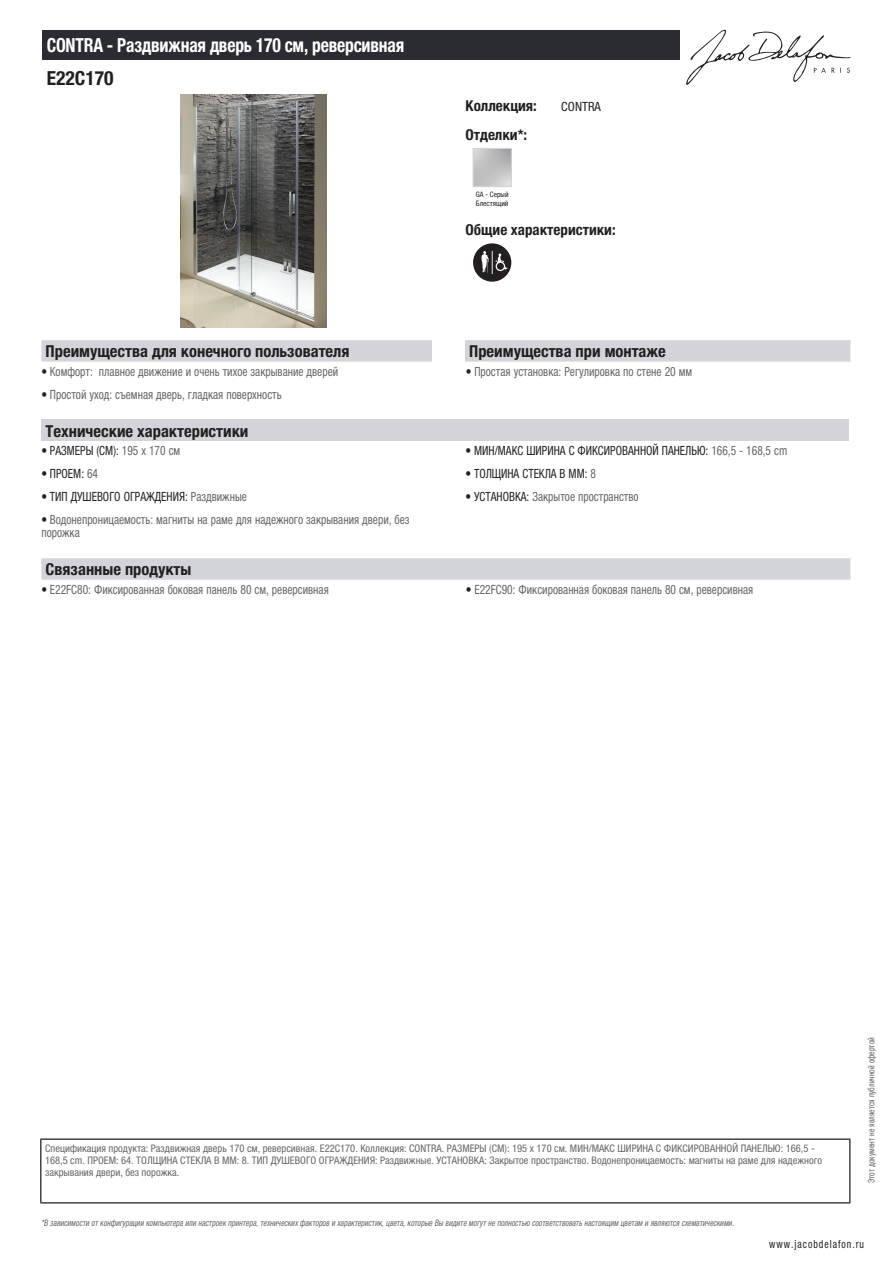
<style>
.page{position:relative;width:893px;height:1263px;background:#fff}
.page>*{position:absolute;margin:0;border:0;box-sizing:border-box;transform-origin:0 0}
.t1{font:700 condensed 19.5px "Helvetica Neue LTCYR";letter-spacing:-.01em;color:#fff;scale:.9 1}
.t2{font:700 condensed 19.5px "Helvetica Neue LTCYR";color:#231f20}
.t3{font:700 condensed 16.5px "Helvetica Neue LTCYR";color:#231f20}
.t4{font:700 condensed 15px "Helvetica Neue LTCYR";color:#231f20}
.t5{font:condensed 12.75px/13.5px "Helvetica Neue LTCYR";color:#626568;scale:.9 1}
.t6{font:condensed 12.75px "Helvetica Neue LTCYR";color:#231f20;scale:.9 1}
.t7{font:condensed 12.75px "Helvetica Neue LTCYR";color:#231f20}
.t8{font:condensed 11.25px "Helvetica Neue LTCYR";letter-spacing:.1em;color:#231f20;scale:.87 1}
.t9{font:condensed 10.5px/12px "Helvetica Neue LTCYR";color:#626568}
.t10{font:italic condensed 9px "Helvetica Neue LTCYR";color:#626568;scale:.87 1}
.t11{font:condensed 9px "Helvetica Neue LTCYR";color:#626568;scale:.87 1}
.t12{font:condensed 7.5px/9px "Helvetica Neue LTCYR";color:#231f20}
.s1{color:#231f20}
.s2{color:#626568}
</style>
<div class="page">
<svg style="left:686px;top:30px;width:164px;height:55px"></svg>
<img style="left:180px;top:95px;width:147px;height:232px">
<div style="left:473px;top:148px;width:39px;height:39px;border:1px solid #d3d4da"></div>
<svg style="left:473px;top:243px;width:38px;height:39px"></svg>
<div style="left:41px;top:340px;width:809px;height:22px;background:#d3d4da"></div>
<div style="left:432px;top:340px;width:33px;height:22px;background:#fff"></div>
<div style="left:41px;top:420px;width:808px;height:21px;background:#d3d4da"></div>
<svg style="left:41px;top:558px;width:809px;height:22px;background:#d4d5db"></svg>
<div style="left:43px;top:30px;width:637px;height:30px;background:#2a2c32"></div>
<hr style="left:40px;top:1138px;width:810px;height:2px;background:#040503">
<hr style="left:40px;top:1140px;width:1px;height:62px;background:#040503">
<hr style="left:849px;top:1140px;width:1px;height:62px;background:#040503">
<hr style="left:40px;top:1202px;width:810px;height:1px;background:#040503">
<h1 class="t1" style="left:47px;top:34px;width:399px">CONTRA - Раздвижная дверь 170 см, реверсивная</h1>
<h1 class="t2" style="left:47px;top:67px;width:68px">E22C170</h1>
<p class="t4" style="left:466px;top:97px;width:73px">Коллекция:</p>
<p class="t7" style="left:561px;top:99px;width:41px">CONTRA</p>
<p class="t4" style="left:466px;top:126px;width:63px">Отделки*:</p>
<p class="t12" style="left:476px;top:190px;width:34px">GA - Серый<br>Блестящий</p>
<p class="t4" style="left:466px;top:221px;width:152px">Общие характеристики:</p>
<p class="t3" style="left:46px;top:342px;width:305px">Преимущества для конечного пользователя</p>
<p class="t3" style="left:469px;top:342px;width:198px">Преимущества при монтаже</p>
<p class="t5" style="left:41px;top:365px;width:331px"><span class="s1">•</span> Комфорт: плавное движение и очень тихое закрывание дверей</p>
<p class="t5" style="left:466px;top:365px;width:253px"><span class="s1">•</span> Простая установка: Регулировка по стене 20 мм</p>
<p class="t5" style="left:41px;top:387px;width:269px"><span class="s1">•</span> Простой уход: съемная дверь, гладкая поверхность</p>
<p class="t3" style="left:46px;top:422px;width:204px">Технические характеристики</p>
<p class="t6" style="left:41px;top:444px;width:156px">• РАЗМЕРЫ (СМ): <span class="s2">195 x 170 см</span></p>
<p class="t6" style="left:466px;top:444px;width:359px">• МИН/МАКС ШИРИНА С ФИКСИРОВАННОЙ ПАНЕЛЬЮ: <span class="s2">166,5 - 168,5 cm</span></p>
<p class="t6" style="left:41px;top:466px;width:65px">• ПРОЕМ: <span class="s2">64</span></p>
<p class="t6" style="left:466px;top:466px;width:146px">• ТОЛЩИНА СТЕКЛА В ММ: <span class="s2">8</span></p>
<p class="t6" style="left:41px;top:489px;width:230px">• ТИП ДУШЕВОГО ОГРАЖДЕНИЯ: <span class="s2">Раздвижные</span></p>
<p class="t5" style="left:466px;top:490px;width:194px"><span class="s1">• УСТАНОВКА:</span> Закрытое пространство</p>
<p class="t5" style="left:41px;top:512px;width:411px"><span class="s1">•</span> Водонепроницаемость: магниты на раме для надежного закрывания двери, без порожка</p>
<p class="t3" style="left:46px;top:560px;width:147px">Связанные продукты</p>
<p class="t5" style="left:41px;top:583px;width:321px"><span class="s1">•</span> E22FC80: Фиксированная боковая панель 80 см, реверсивная</p>
<p class="t5" style="left:466px;top:583px;width:321px"><span class="s1">•</span> E22FC90: Фиксированная боковая панель 80 см, реверсивная</p>
<p class="t9" style="left:45px;top:1142px;width:779px">Спецификация продукта: Раздвижная дверь 170 см, реверсивная. E22C170. Коллекция: CONTRA. РАЗМЕРЫ (СМ): 195 x 170 см. МИН/МАКС ШИРИНА С ФИКСИРОВАННОЙ ПАНЕЛЬЮ: 166,5 -<br>168,5 cm. ПРОЕМ: 64. ТОЛЩИНА СТЕКЛА В ММ: 8. ТИП ДУШЕВОГО ОГРАЖДЕНИЯ: Раздвижные. УСТАНОВКА: Закрытое пространство. Водонепроницаемость: магниты на раме для надежного закрывания двери, без порожка.</p>
<p class="t10" style="left:41px;top:1218px;width:800px">*В зависимости отконфигурации компьютера или настроек принтера,техническихфакторов и характеристик,цвета,которые Вы видите могутне полностью соответствоватьнастоящим цветам и являются схематическими.</p>
<p class="t11" style="left:866px;top:1183px;width:169px;rotate:-90deg">Этот документ не является публичной офертой</p>
<p class="t8" style="left:769px;top:1237px;width:110px">www.jacobdelafon.ru</p>
</div>
